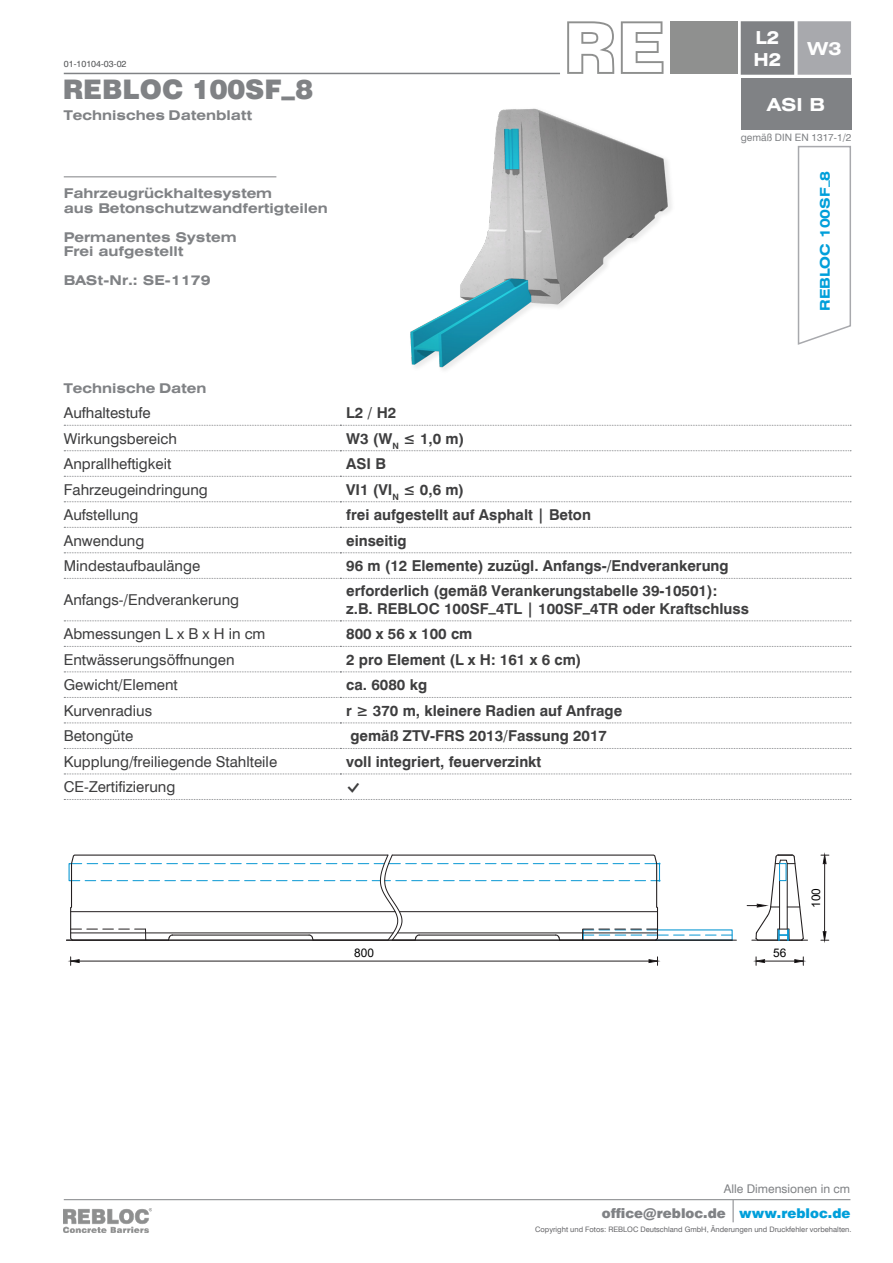
<style>
.page{position:relative;width:893px;height:1263px;background:#fff}
.page>*{position:absolute;margin:0;border:0;box-sizing:border-box;transform-origin:0 0}
.Systembezeichnung{font:900 27px "Swiss 721 BT";color:#808285}
.Box_ASI{font:700 expanded 18px "Swiss 721 BT";color:#fff}
.Box_Aufhaltestufe{font:700 expanded 18px "Swiss 721 BT";color:#fff}
.Box_Wirkungsbereich{font:700 expanded 18px "Swiss 721 BT";color:#fff}
.t1{font:700 15px "Swiss 721 BT";color:#3e3e3f}
.t2{font:15px "Swiss 721 BT";color:#3e3e3f}
.Beschreibung{font:700 expanded 13.5px "Swiss 721 BT";color:#808285}
.t3{font:900 13.5px "Swiss 721 BT";color:#808285}
.Technischesdatenblatt{font:700 expanded 13.5px "Swiss 721 BT";color:#808285}
.Technische_Daten{font:700 expanded 13.5px "Swiss 721 BT";color:#808285}
.Systembezeichung_blau{font:700 expanded 13.5px "Swiss 721 BT";color:#009fda}
.t4{font:12px "Swiss 721 BT";color:#808285}
.t5{font:11.85px "Arial";color:#000}
.t6{font:11.85px "Arial";color:#231f20}
.gemäß_DIN{font:10.2px "Swiss 721 BT";color:#808285}
.Nummernkreis{font:9px "Swiss 721 BT";color:#545557}
.t7{font:7.5px "Swiss 721 BT";color:#67676a}
.s1{color:#009fda}
</style>
<div class="page">
<hr style="left:64px;top:1199px;width:786px;height:1px;background:#808285">
<svg style="left:733px;top:1200px;width:1px;height:22px"></svg>
<img style="left:64px;top:1208px;width:87px;height:24px">
<div style="left:718px;top:1178px;width:138px;height:22px;background:#fff"></div>
<hr style="left:64px;top:73px;width:496px;height:1px;background:#808285">
<div style="left:670px;top:21px;width:67px;height:53px;background:#8f908f"></div>
<svg style="left:621px;top:21px;width:42px;height:53px"></svg>
<svg style="left:567px;top:21px;width:47px;height:53px"></svg>
<svg style="left:64px;top:425px;width:787px;height:1px"></svg>
<svg style="left:64px;top:450px;width:787px;height:1px"></svg>
<svg style="left:64px;top:476px;width:787px;height:1px"></svg>
<svg style="left:64px;top:501px;width:787px;height:1px"></svg>
<svg style="left:64px;top:527px;width:787px;height:1px"></svg>
<svg style="left:64px;top:552px;width:787px;height:1px"></svg>
<svg style="left:64px;top:578px;width:787px;height:1px"></svg>
<svg style="left:64px;top:620px;width:787px;height:1px"></svg>
<svg style="left:64px;top:646px;width:787px;height:1px"></svg>
<svg style="left:64px;top:671px;width:787px;height:1px"></svg>
<svg style="left:64px;top:697px;width:787px;height:1px"></svg>
<svg style="left:64px;top:722px;width:787px;height:1px"></svg>
<svg style="left:64px;top:748px;width:787px;height:1px"></svg>
<svg style="left:64px;top:773px;width:787px;height:1px"></svg>
<svg style="left:64px;top:799px;width:787px;height:1px"></svg>
<div style="left:741px;top:79px;width:110px;height:51px;background:#808285"></div>
<div style="left:741px;top:22px;width:52px;height:52px;background:#808285"></div>
<div style="left:741px;top:21px;width:53px;height:54px;border:2px solid #808285"></div>
<div style="left:798px;top:22px;width:52px;height:52px;background:#a8a9ad"></div>
<div style="left:798px;top:21px;width:53px;height:54px;border:2px solid #a8a9ad"></div>
<hr style="left:64px;top:176px;width:212px;height:1px;background:#808285">
<img style="left:410px;top:108px;width:262px;height:262px">
<svg style="left:797px;top:145px;width:54px;height:200px"></svg>
<hr style="left:752px;top:940px;width:55px;height:1px;background:#231f20">
<hr style="left:824px;top:864px;width:1px;height:68px;background:#231f20">
<svg style="left:821px;top:931px;width:8px;height:10px"></svg>
<svg style="left:821px;top:854px;width:8px;height:10px"></svg>
<hr style="left:66px;top:940px;width:670px;height:1px;background:#231f20">
<svg style="left:69px;top:854px;width:664px;height:87px"></svg>
<hr style="left:657px;top:908px;width:1px;height:30px;background:#231f20">
<hr style="left:66px;top:940px;width:666px;height:1px;background:#231f20">
<hr style="left:79px;top:961px;width:570px;height:1px;background:#231f20">
<svg style="left:70px;top:957px;width:10px;height:8px"></svg>
<svg style="left:648px;top:957px;width:10px;height:8px"></svg>
<hr style="left:172px;top:934px;width:137px;height:1px;background:#231f20">
<hr style="left:419px;top:934px;width:137px;height:1px;background:#231f20">
<svg style="left:747px;top:854px;width:58px;height:87px"></svg>
<hr style="left:765px;top:961px;width:30px;height:1px;background:#231f20">
<svg style="left:755px;top:957px;width:10px;height:8px"></svg>
<svg style="left:794px;top:957px;width:10px;height:8px"></svg>
<p class="Nummernkreis" style="left:64px;top:58px;width:64px">01-10104-03-02</p>
<p class="Systembezeichnung" style="left:63px;top:73px;width:252px">REBLOC 100SF_8</p>
<p class="Technischesdatenblatt" style="left:64px;top:107px;width:190px">Technisches Datenblatt</p>
<p class="Beschreibung" style="left:64px;top:185px;width:210px">Fahrzeugrückhaltesystem</p>
<p class="Beschreibung" style="left:64px;top:200px;width:266px">aus Betonschutzwandfertigteilen</p>
<p class="Beschreibung" style="left:64px;top:229px;width:174px">Permanentes System</p>
<p class="Beschreibung" style="left:64px;top:243px;width:121px">Frei aufgestellt</p>
<p class="Beschreibung" style="left:64px;top:272px;width:148px">BASt-Nr.: SE-1179</p>
<p class="Technische_Daten" style="left:64px;top:380px;width:144px">Technische Daten</p>
<p class="Box_Aufhaltestufe" style="left:755px;top:27px;width:26px">L2</p>
<p class="Box_Aufhaltestufe" style="left:754px;top:48px;width:29px">H2</p>
<p class="Box_Wirkungsbereich" style="left:807px;top:38px;width:35px">W3</p>
<p class="Box_ASI" style="left:767px;top:94px;width:59px">ASI B</p>
<p class="gemäß_DIN" style="left:741px;top:132px;width:112px">gemäß DIN EN 1317-1/2</p>
<p class="Systembezeichung_blau" style="left:817px;top:311px;width:142px;rotate:-90deg">REBLOC 100SF_8</p>
<p class="t2" style="left:64px;top:404px;width:88px">Aufhaltestufe</p>
<p class="t1" style="left:346px;top:404px;width:52px">L2 / H2</p>
<p class="t2" style="left:64px;top:429px;width:115px">Wirkungsbereich</p>
<p class="t1" style="left:346px;top:429px;width:120px">W3 (W<sub>N</sub> ≤ 1,0 m)</p>
<p class="t2" style="left:64px;top:455px;width:109px">Anprallheftigkeit</p>
<p class="t1" style="left:346px;top:455px;width:41px">ASI B</p>
<p class="t2" style="left:64px;top:480px;width:146px">Fahrzeugeindringung</p>
<p class="t1" style="left:346px;top:480px;width:120px">VI1 (VI<sub>N</sub> ≤ 0,6 m)</p>
<p class="t2" style="left:64px;top:506px;width:76px">Aufstellung</p>
<p class="t1" style="left:346px;top:506px;width:246px">frei aufgestellt auf Asphalt | Beton</p>
<p class="t2" style="left:64px;top:531px;width:82px">Anwendung</p>
<p class="t1" style="left:346px;top:531px;width:62px">einseitig</p>
<p class="t2" style="left:64px;top:557px;width:138px">Mindestaufbaulänge</p>
<p class="t1" style="left:346px;top:557px;width:384px">96 m (12 Elemente) zuzügl. Anfangs-/Endverankerung</p>
<p class="t2" style="left:64px;top:591px;width:177px">Anfangs-/Endverankerung</p>
<p class="t1" style="left:346px;top:582px;width:373px">erforderlich (gemäß Verankerungstabelle 39-10501):</p>
<p class="t1" style="left:346px;top:600px;width:404px">z.B. REBLOC 100SF_4TL | 100SF_4TR oder Kraftschluss</p>
<p class="t2" style="left:64px;top:625px;width:203px">Abmessungen L x B x H in cm</p>
<p class="t1" style="left:346px;top:625px;width:128px">800 x 56 x 100 cm</p>
<p class="t2" style="left:64px;top:650px;width:172px">Entwässerungsöffnungen</p>
<p class="t1" style="left:346px;top:650px;width:237px">2 pro Element (L x H: 161 x 6 cm)</p>
<p class="t2" style="left:64px;top:676px;width:116px">Gewicht/Element</p>
<p class="t1" style="left:346px;top:676px;width:82px">ca. 6080 kg</p>
<p class="t2" style="left:64px;top:701px;width:90px">Kurvenradius</p>
<p class="t1" style="left:346px;top:701px;width:278px">r ≥ 370 m, kleinere Radien auf Anfrage</p>
<p class="t2" style="left:64px;top:727px;width:71px">Betongüte</p>
<p class="t1" style="left:350px;top:727px;width:258px">gemäß ZTV-FRS 2013/Fassung 2017</p>
<p class="t2" style="left:64px;top:752px;width:215px">Kupplung/freiliegende Stahlteile</p>
<p class="t1" style="left:346px;top:752px;width:197px">voll integriert, feuerverzinkt</p>
<p class="t2" style="left:64px;top:778px;width:113px">CE-Zertifizierung</p>
<p class="t6" style="left:71px;top:758px;width:50px">100SF_8</p>
<p class="t5" style="left:354px;top:944px;width:21px">800</p>
<p class="t5" style="left:773px;top:944px;width:15px">56</p>
<p class="t5" style="left:808px;top:908px;width:21px;rotate:-90deg">100</p>
<p class="t4" style="left:724px;top:1182px;width:128px">Alle Dimensionen in cm</p>
<p class="t3" style="left:602px;top:1205px;width:250px">office@rebloc.de <span class="s1">www.rebloc.de</span></p>
<p class="t7" style="left:535px;top:1225px;width:318px">Copyright und Fotos: REBLOC Deutschland GmbH, Änderungen und Druckfehler vorbehalten.</p>
</div>
